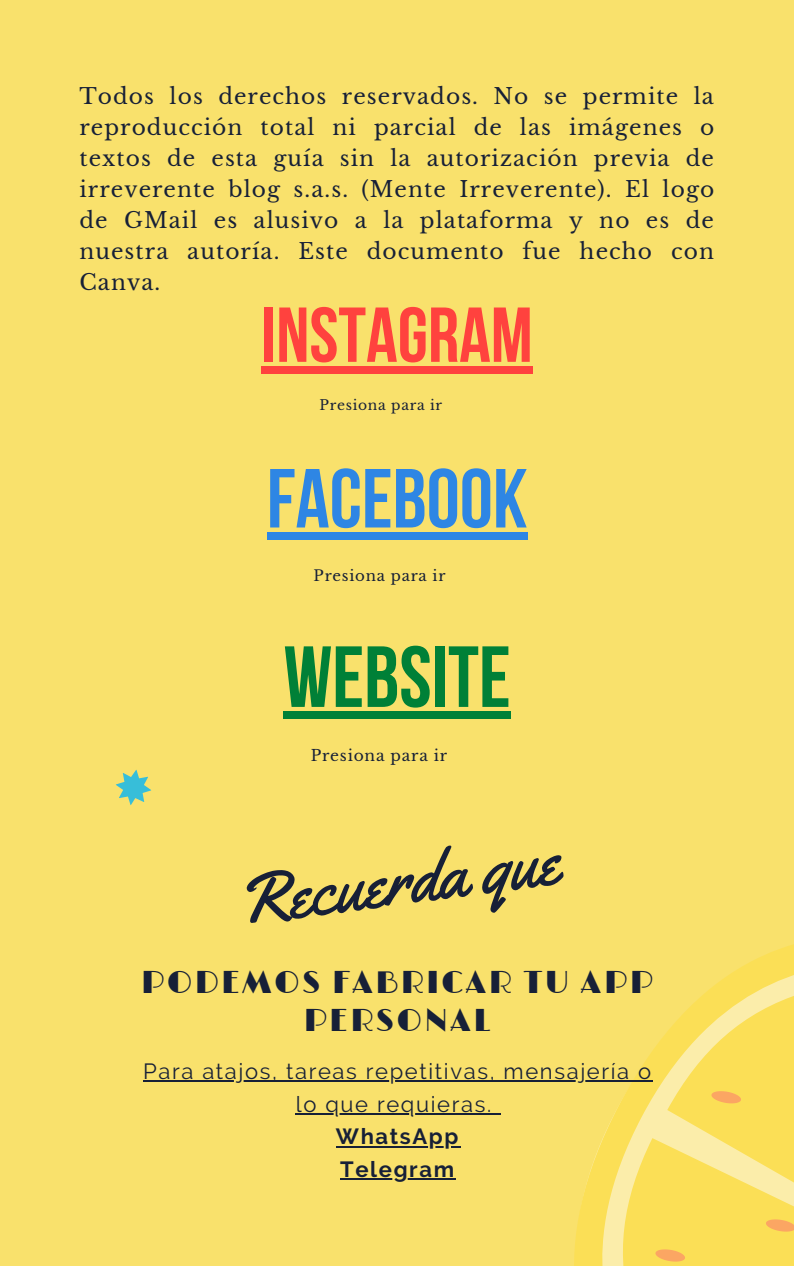
<style>
.page{position:relative;width:794px;height:1266px;background:#fff}
.page>*{position:absolute;margin:0;border:0;box-sizing:border-box;transform-origin:0 0}
.t1{font:700 86.47px "Bebas Neue";color:#008037}
.t2{font:700 83.55px "Bebas Neue";color:#2e86e4}
.t3{font:700 77.55px "Bebas Neue";color:#ff423e}
.t4{font:70.28px "Yellowtail";color:#172037}
.t5{font:31.42px/38.7px "Limelight";letter-spacing:.075em;color:#172037;text-align:center}
.t6{font:21.98px/32.5px "Raleway";letter-spacing:.075em;color:#172037;text-align:center}
.t7{font:700 21.98px "Raleway";letter-spacing:.075em;color:#172037}
.t8{font:21.67px/31px "Libre Baskerville";letter-spacing:.05em;color:#172037;text-align:justify}
.t9{font:15.45px "Libre Baskerville";letter-spacing:.05em;color:#172037}
.t10{font:14.92px "Libre Baskerville";letter-spacing:.05em;color:#172037}
.t11{font:13.88px "Libre Baskerville";letter-spacing:.05em;color:#172037}
</style>
<div class="page">
<div style="left:0;top:0;width:793px;height:1266px;background:#f9e16c"></div>
<svg style="left:574px;top:945px;width:219px;height:321px"></svg>
<svg style="left:116px;top:769px;width:36px;height:36px"></svg>
<div style="left:261px;top:366px;width:271px;height:8px;background:#ff423e"></div>
<div style="left:267px;top:532px;width:260px;height:8px;background:#2e86e4"></div>
<div style="left:283px;top:711px;width:227px;height:8px;background:#008037"></div>
<hr style="left:143px;top:1080px;width:509px;height:2px;background:#172037">
<hr style="left:295px;top:1113px;width:197px;height:2px;background:#172037">
<svg style="left:492px;top:1113px;width:8px;height:2px"></svg>
<hr style="left:336px;top:1145px;width:124px;height:2px;background:#172037">
<hr style="left:340px;top:1178px;width:115px;height:2px;background:#172037">
<p class="t8" style="left:79px;top:81px;width:636px">Todos los derechos reservados. No se permite la reproducción total ni parcial de las imágenes o textos de esta guía sin la autorización previa de irreverente blog s.a.s. (Mente Irreverente). El logo de GMail es alusivo a la plataforma y no es de nuestra autoría. Este documento fue hecho con Canva.</p>
<p class="t3" style="left:261px;top:304px;width:273px">INSTAGRAM</p>
<p class="t11" style="left:319px;top:397px;width:124px">Presiona para ir</p>
<p class="t2" style="left:267px;top:465px;width:262px">FACEBOOK</p>
<p class="t10" style="left:313px;top:566px;width:133px">Presiona para ir</p>
<p class="t1" style="left:283px;top:642px;width:228px">WEBSITE</p>
<p class="t9" style="left:310px;top:745px;width:138px">Presiona para ir</p>
<p class="t4" style="left:230px;top:856px;width:326px;rotate:-7deg">Recuerda que</p>
<p class="t5" style="left:141px;top:964px;width:513px">PODEMOS FABRICAR TU APP<br>PERSONAL</p>
<p class="t6" style="left:143px;top:1055px;width:509px">Para atajos, tareas repetitivas, mensajería o lo que requieras.</p>
<p class="t7" style="left:336px;top:1123px;width:124px">WhatsApp</p>
<p class="t7" style="left:340px;top:1156px;width:115px">Telegram</p>
</div>
